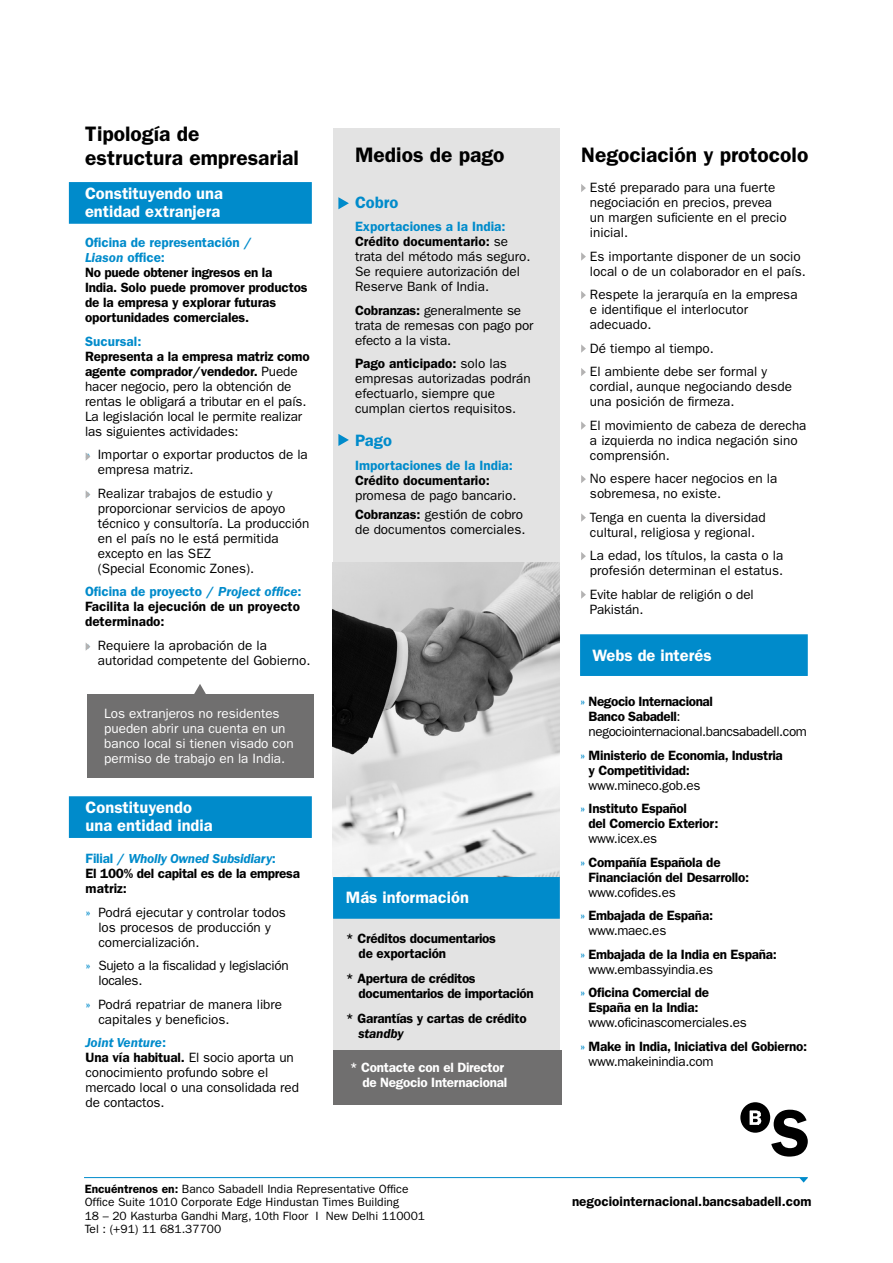
<style>
.page{position:relative;width:893px;height:1263px;background:#fff}
.page>*{position:absolute;margin:0;border:0;box-sizing:border-box;transform-origin:0 0}
.t1{font:600 21px/24px "ITC Franklin Gothic Std";color:#000}
.t2{font:600 16.5px/18px "ITC Franklin Gothic Std";color:#fff}
.t3{font:600 16.5px "ITC Franklin Gothic Std";color:#008bcb}
.t4{font:13.5px/15px "ITC Franklin Gothic Std";color:#000}
.t5{font:600 13.5px/15px "ITC Franklin Gothic Std";letter-spacing:-.02em;color:#000}
.t6{font:13.5px/23.5px "ITC Franklin Gothic Std";letter-spacing:-.02em;color:#000}
.t7{font:13.5px/15px "ITC Franklin Gothic Std";color:#fff}
.t8{font:13.5px/15px "ITC Franklin Gothic Std";letter-spacing:-.03em;color:#000}
.t9{font:600 13.5px "ITC Franklin Gothic Std";color:#000}
.t10{font:600 13.5px/15px "ITC Franklin Gothic Std";letter-spacing:-.02em;color:#fff;text-align:right}
.t11{font:600 13.5px "ITC Franklin Gothic Std";color:#008bcb}
.t12{font:italic 600 13.5px "ITC Franklin Gothic Std";letter-spacing:-.02em;color:#000}
.t13{font:12px/13.5px "ITC Franklin Gothic Std";color:#000}
.s1{color:#008bcb}
.s2{font-style:italic;color:#008bcb}
.s3{font-weight:600}
.s4{font-weight:600;font-style:italic;color:#008bcb}
.s5{font-weight:600;color:#008bcb}
.s6{font-weight:400;color:#008bcb}
.s7{font-weight:400}
</style>
<div class="page">
<div style="left:333px;top:128px;width:227px;height:974px;background:#e3e3e3"></div>
<img style="left:333px;top:562px;width:227px;height:315px">
<div style="left:580px;top:634px;width:228px;height:42px;background:#008bcb;border:2px solid #008bcb"></div>
<div style="left:69px;top:796px;width:243px;height:42px;background:#008bcb;border:2px solid #008bcb"></div>
<div style="left:69px;top:182px;width:243px;height:42px;background:#008bcb;border:2px solid #008bcb"></div>
<div style="left:87px;top:694px;width:226px;height:83px;background:#706f6f"></div>
<svg style="left:194px;top:684px;width:12px;height:10px"></svg>
<svg style="left:86px;top:453px;width:4px;height:7px"></svg>
<svg style="left:86px;top:491px;width:4px;height:7px"></svg>
<svg style="left:86px;top:643px;width:4px;height:7px"></svg>
<svg style="left:581px;top:184px;width:5px;height:8px"></svg>
<svg style="left:581px;top:252px;width:5px;height:9px"></svg>
<svg style="left:581px;top:291px;width:5px;height:8px"></svg>
<svg style="left:581px;top:344px;width:5px;height:9px"></svg>
<svg style="left:581px;top:368px;width:5px;height:8px"></svg>
<svg style="left:581px;top:421px;width:5px;height:9px"></svg>
<svg style="left:581px;top:475px;width:5px;height:8px"></svg>
<svg style="left:581px;top:513px;width:5px;height:9px"></svg>
<svg style="left:581px;top:552px;width:5px;height:8px"></svg>
<svg style="left:581px;top:590px;width:5px;height:9px"></svg>
<svg style="left:799px;top:1178px;width:9px;height:4px"></svg>
<hr style="left:84px;top:1177px;width:724px;height:1px;background:#008bcb">
<svg style="left:740px;top:1102px;width:68px;height:54px"></svg>
<svg style="left:338px;top:197px;width:11px;height:12px"></svg>
<svg style="left:338px;top:434px;width:11px;height:12px"></svg>
<div style="left:333px;top:877px;width:227px;height:42px;background:#008bcb;border:2px solid #008bcb"></div>
<div style="left:333px;top:1050px;width:228px;height:54px;background:#706f6f"></div>
<h1 class="t1" style="left:85px;top:121px;width:215px">Tipología de estructura empresarial</h1>
<p class="t2" style="left:85px;top:185px;width:139px">Constituyendo una entidad extranjera</p>
<p class="t5" style="left:85px;top:235px;width:224px"><span class="s1">Oficina de representación /<br></span><span class="s2">Liason</span> <span class="s1">office:<br></span>No puede obtener ingresos en la<br>India. Solo puede promover productos de la empresa y explorar futuras oportunidades comerciales.</p>
<p class="t11" style="left:85px;top:333px;width:58px">Sucursal:</p>
<p class="t4" style="left:85px;top:349px;width:226px"><span class="s3">Representa a la empresa matriz como agente comprador/vendedor.</span> Puede hacer negocio, pero la obtención de rentas le obligará a tributar en el país.<br>La legislación local le permite realizar las siguientes actividades:</p>
<p class="t4" style="left:98px;top:447px;width:212px;text-indent:-13px"><span class="s1">»</span> Importar o exportar productos de la empresa matriz.</p>
<p class="t4" style="left:98px;top:486px;width:213px;text-indent:-13px"><span class="s1">»</span> Realizar trabajos de estudio y proporcionar servicios de apoyo técnico y consultoría. La producción en el país no le está permitida excepto en las SEZ<br>(Special Economic Zones).</p>
<p class="t5" style="left:85px;top:584px;width:218px;text-align:justify"><span class="s1">Oficina de proyecto /</span> <span class="s2">Project office</span><span class="s1">:<br></span>Facilita la ejecución de un proyecto determinado:</p>
<p class="t4" style="left:98px;top:638px;width:214px;text-indent:-13px"><span class="s1">»</span> Requiere la aprobación de la autoridad competente del Gobierno.</p>
<p class="t7" style="left:104px;top:706px;width:191px">Los extranjeros no residentes pueden abrir una cuenta en un banco local si tienen visado con permiso de trabajo en la India.</p>
<p class="t2" style="left:86px;top:798px;width:129px">Constituyendo una entidad india</p>
<p class="t5" style="left:86px;top:851px;width:216px"><span class="s1">Filial /</span> <span class="s2">Wholly Owned Subsidiary</span><span class="s1">:<br></span>El 100% del capital es de la empresa matriz:</p>
<p class="t4" style="left:98px;top:904px;width:189px;text-indent:-13px"><span class="s1">»</span> Podrá ejecutar y controlar todos los procesos de producción y comercialización.</p>
<p class="t6" style="left:98px;top:958px;width:192px;line-height:15px;text-indent:-13px"><span class="s1">»</span> Sujeto a la fiscalidad y legislación locales.</p>
<p class="t4" style="left:98px;top:996px;width:185px;text-indent:-13px"><span class="s1">»</span> Podrá repatriar de manera libre capitales y beneficios.</p>
<p class="t4" style="left:86px;top:1035px;width:215px"><span class="s4">Joint Venture</span><span class="s5">:<br></span><span class="s3">Una vía habitual.</span> El socio aporta un conocimiento profundo sobre el mercado local o una consolidada red de contactos.</p>
<h1 class="t1" style="left:355px;top:143px;width:151px">Medios de pago</h1>
<p class="t3" style="left:355px;top:192px;width:45px">Cobro</p>
<p class="t4" style="left:355px;top:219px;width:177px"><span class="s5">Exportaciones a la India:<br></span><span class="s3">Crédito documentario:</span> se trata del método más seguro.<br>Se requiere autorización del<br>Reserve Bank of India.</p>
<p class="t4" style="left:355px;top:303px;width:180px"><span class="s3">Cobranzas:</span> generalmente se trata de remesas con pago por efecto a la vista.</p>
<p class="t4" style="left:355px;top:356px;width:177px"><span class="s3">Pago anticipado:</span> solo las empresas autorizadas podrán efectuarlo, siempre que cumplan ciertos requisitos.</p>
<p class="t3" style="left:355px;top:431px;width:38px">Pago</p>
<p class="t11" style="left:355px;top:457px;width:159px">Importaciones de la India:</p>
<p class="t9" style="left:355px;top:472px;width:136px">Crédito documentario:</p>
<p class="t4" style="left:355px;top:485px;width:170px;line-height:19.2px">promesa de pago bancario.<br><span class="s3">Cobranzas:</span> gestión de cobro</p>
<p class="t4" style="left:355px;top:522px;width:172px">de documentos comerciales.</p>
<p class="t2" style="left:346px;top:888px;width:125px">Más información</p>
<p class="t5" style="left:359px;top:931px;width:139px;text-indent:-13px">* Créditos documentarios de exportación</p>
<p class="t5" style="left:359px;top:971px;width:177px;text-indent:-13px">* Apertura de créditos documentarios de importación</p>
<p class="t5" style="left:346px;top:1011px;width:182px">* Garantías y cartas de crédito</p>
<p class="t12" style="left:359px;top:1026px;width:46px">standby</p>
<p class="t10" style="left:350px;top:1060px;width:159px">* Contacte con el Director de Negocio Internacional</p>
<p class="t13" style="left:85px;top:1182px;width:342px"><span class="s3">Encuéntrenos en:</span> Banco Sabadell India Representative Office Office Suite 1010 Corporate Edge Hindustan Times Building<br>18 – 20 Kasturba Gandhi Marg, 10th Floor I New Delhi 110001<br>Tel : (+91) 11 681.37700</p>
<h1 class="t1" style="left:581px;top:143px;width:229px">Negociación y protocolo</h1>
<p class="t4" style="left:590px;top:180px;width:198px">Esté preparado para una fuerte negociación en precios, prevea un margen suficiente en el precio inicial.</p>
<p class="t4" style="left:590px;top:249px;width:217px">Es importante disponer de un socio local o de un colaborador en el país.</p>
<p class="t4" style="left:590px;top:287px;width:209px">Respete la jerarquía en la empresa e identifique el interlocutor adecuado.</p>
<p class="t4" style="left:590px;top:336px;width:179px;line-height:23.5px">Dé tiempo al tiempo.<br>El ambiente debe ser formal y</p>
<p class="t4" style="left:590px;top:379px;width:204px">cordial, aunque negociando desde una posición de firmeza.</p>
<p class="t4" style="left:590px;top:418px;width:218px">El movimiento de cabeza de derecha a izquierda no indica negación sino comprensión.</p>
<p class="t4" style="left:590px;top:471px;width:189px">No espere hacer negocios en la sobremesa, no existe.</p>
<p class="t4" style="left:590px;top:510px;width:177px">Tenga en cuenta la diversidad cultural, religiosa y regional.</p>
<p class="t4" style="left:590px;top:548px;width:195px">La edad, los títulos, la casta o la profesión determinan el estatus.</p>
<p class="t4" style="left:590px;top:587px;width:165px">Evite hablar de religión o del<br>Pakistán.</p>
<p class="t2" style="left:592px;top:647px;width:121px">Webs de interés</p>
<p class="t8" style="left:589px;top:694px;width:220px;text-indent:-9px"><span class="s1">»</span> <span class="s3">Negocio Internacional<br>Banco Sabadell</span>: negociointernacional.bancsabadell.com</p>
<p class="t5" style="left:589px;top:748px;width:196px;text-indent:-9px"><span class="s6">»</span> Ministerio de Economia, Industria y Competitividad:</p>
<p class="t6" style="left:580px;top:774px;width:122px;text-indent:9px">www.mineco.gob.es <span class="s1">»</span> <span class="s3">Instituto Español</span></p>
<p class="t5" style="left:589px;top:816px;width:131px">del Comercio Exterior:</p>
<p class="t5" style="left:580px;top:827px;width:142px;line-height:23.5px;text-indent:9px"><span class="s7">www.icex.es<br></span><span class="s6">»</span> Compañía Española de</p>
<p class="t5" style="left:589px;top:870px;width:162px">Financiación del Desarrollo:</p>
<p class="t5" style="left:580px;top:880px;width:134px;line-height:23.5px;text-indent:9px"><span class="s7">www.cofides.es<br></span><span class="s6">»</span> Embajada de España:</p>
<p class="t5" style="left:580px;top:919px;width:198px;line-height:23.5px;text-indent:9px"><span class="s7">www.maec.es<br></span><span class="s6">»</span> Embajada de la India en España:</p>
<p class="t6" style="left:580px;top:958px;width:134px;text-indent:9px">www.embassyindia.es <span class="s1">»</span> <span class="s3">Oficina Comercial de</span></p>
<p class="t5" style="left:589px;top:1000px;width:111px">España en la India:</p>
<p class="t5" style="left:580px;top:1011px;width:229px;line-height:23.5px;text-indent:9px"><span class="s7">www.oficinascomerciales.es<br></span><span class="s6">»</span> Make in India, Iniciativa del Gobierno:</p>
<p class="t6" style="left:589px;top:1050px;width:127px">www.makeinindia.com</p>
<p class="t9" style="left:572px;top:1193px;width:241px">negociointernacional.bancsabadell.com</p>
</div>
